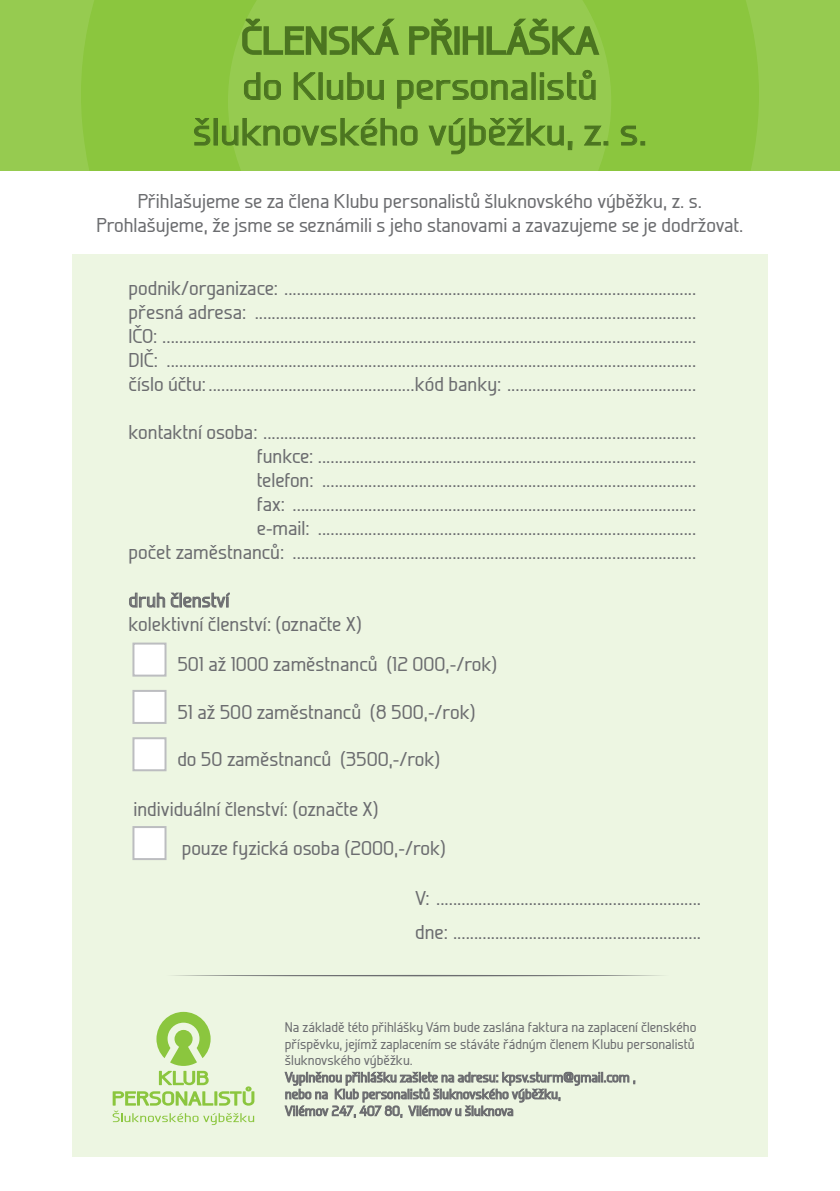
<style>
.page{position:relative;width:840px;height:1191px;background:#fff}
.page>*{position:absolute;margin:0;border:0;box-sizing:border-box;transform-origin:0 0}
.t1{font:500 38px/45.6px "Galette";color:#4b7520;text-align:center;scale:1.1 1}
.t2{font:500 20px/24px "Galette";color:#6c6d70}
.t3{font:500 14px/16.8px "Galette";color:#6c6d70}
</style>
<div class="page">
<svg style="left:0;top:0;width:839px;height:510px"></svg>
<svg style="left:134px;top:0;width:571px;height:255px"></svg>
<svg style="left:241px;top:17px;width:159px;height:40px;background:#7fb141"></svg>
<svg style="left:408px;top:17px;width:47px;height:39px;background:#7cae3f"></svg>
<div style="left:454px;top:26px;width:5px;height:29px;border:2px solid #4b7520"></div>
<svg style="left:461px;top:17px;width:139px;height:40px;background:#80b241"></svg>
<svg style="left:243px;top:72px;width:38px;height:28px"></svg>
<svg style="left:293px;top:72px;width:23px;height:28px"></svg>
<div style="left:319px;top:73px;width:3px;height:26px;border:1px solid #4b7520"></div>
<svg style="left:326px;top:72px;width:58px;height:28px;background:#87b946"></svg>
<svg style="left:396px;top:79px;width:131px;height:30px;background:#88bb47"></svg>
<div style="left:531px;top:73px;width:4px;height:26px;border:1px solid #4b7520"></div>
<svg style="left:540px;top:69px;width:55px;height:31px;background:#86b845"></svg>
<svg style="left:193px;top:117px;width:18px;height:29px"></svg>
<div style="left:214px;top:118px;width:3px;height:27px;border:1px solid #4b7520"></div>
<svg style="left:221px;top:117px;width:197px;height:29px;background:#87ba46"></svg>
<svg style="left:428px;top:117px;width:143px;height:38px;background:#89bd48"></svg>
<svg style="left:583px;top:125px;width:24px;height:21px"></svg>
<svg style="left:620px;top:125px;width:24px;height:21px"></svg>
<div style="left:72px;top:255px;width:695px;height:902px;background:#edf6e2"></div>
<svg style="left:129px;top:592px;width:101px;height:16px"></svg>
<svg style="left:284px;top:1071px;width:350px;height:46px"></svg>
<svg style="left:112px;top:1011px;width:142px;height:114px"></svg>
<div style="left:132px;top:642px;width:34px;height:34px;background:#fff;border:2px solid #bcbdc0"></div>
<div style="left:132px;top:690px;width:34px;height:34px;background:#fff;border:2px solid #bcbdc0"></div>
<div style="left:132px;top:737px;width:34px;height:34px;background:#fff;border:2px solid #bcbdc0"></div>
<div style="left:132px;top:826px;width:34px;height:34px;background:#fff;border:2px solid #bcbdc0"></div>
<svg style="left:172px;top:975px;width:490px;height:1px"></svg>
<h1 class="t1" style="left:193px;top:17px;width:414px">ČLENSKÁ PŘIHLÁŠKA<br>do Klubu personalistů šluknovského výběžku, z. s.</h1>
<p class="t2" style="left:96px;top:189px;width:648px;text-align:center">Přihlašujeme se za člena Klubu personalistů šluknovského výběžku, z. s.<br>Prohlašujeme, že jsme se seznámili s jeho stanovami a zavazujeme se je dodržovat.</p>
<p class="t2" style="left:129px;top:276px;width:568px;text-align:justify">podnik/organizace: .................................................................................................. přesná adresa: .........................................................................................................<br>IČO: ...............................................................................................................................<br>DIČ: .............................................................................................................................. číslo účtu: .................................................kód banky: .............................................</p>
<p class="t2" style="left:129px;top:420px;width:568px;text-align:right">kontaktní osoba: ....................................................................................................... funkce: ..........................................................................................<br>telefon: .........................................................................................<br>fax: ................................................................................................<br>e-mail: ..........................................................................................<br>počet zaměstnanců: ................................................................................................</p>
<p class="t2" style="left:129px;top:588px;width:234px">druh členství<br>kolektivní členství: (označte X)</p>
<p class="t2" style="left:177px;top:652px;width:321px">501 až 1000 zaměstnanců (12 000,-/rok)</p>
<p class="t2" style="left:177px;top:699px;width:299px">51 až 500 zaměstnanců (8 500,-/rok)</p>
<p class="t2" style="left:177px;top:746px;width:264px">do 50 zaměstnanců (3500,-/rok)</p>
<p class="t2" style="left:133px;top:796px;width:246px">individuální členství: (označte X)</p>
<p class="t2" style="left:182px;top:835px;width:265px">pouze fyzická osoba (2000,-/rok)</p>
<p class="t2" style="left:415px;top:881px;width:287px;line-height:34px">V: ............................................................... dne: ...........................................................</p>
<p class="t3" style="left:285px;top:1018px;width:413px">Na základě této přihlášky Vám bude zaslána faktura na zaplacení členského příspěvku, jejímž zaplacením se stáváte řádným členem Klubu personalistů šluknovského výběžku.</p>
</div>
